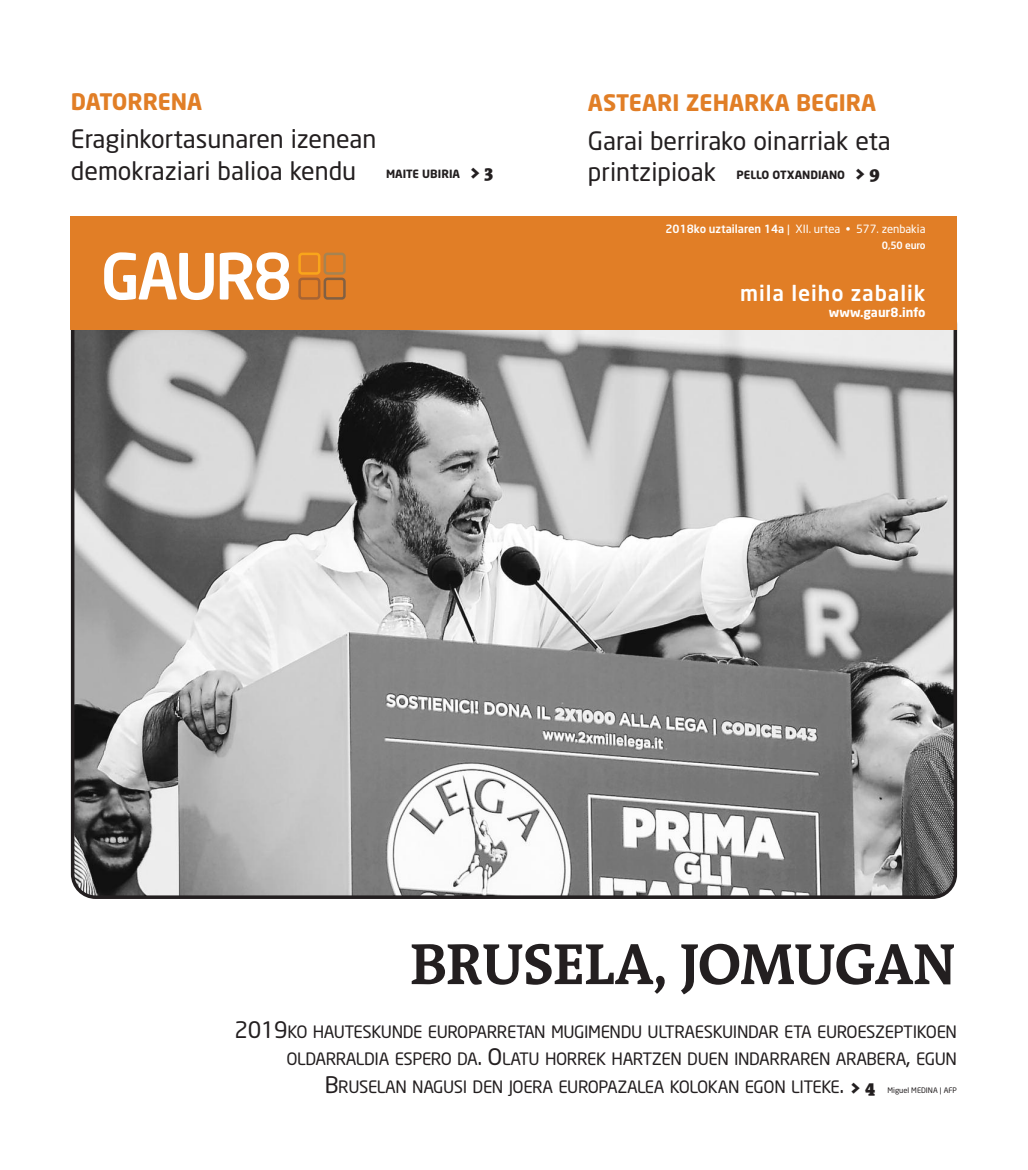
<style>
.page{position:relative;width:1028px;height:1170px;background:#fff}
.page>*{position:absolute;margin:0;border:0;box-sizing:border-box;transform-origin:0 0}
.t1{font:700 58.75px "The Antiqua B7";letter-spacing:-.015em;color:#231f20}
.t2{font:25px/31.2px "Neo Sans";color:#231f20}
.t3{font:700 22.5px "Neo Sans";color:#e17e26}
.t4{font:500 21.25px "Neo Sans";letter-spacing:.045em;color:#fff}
.t5{font:16.88px "Neo Sans";letter-spacing:-.025em;color:#231f20}
.t6{font:700 12.5px "Neo Sans";color:#fff}
.t7{font:11.25px "Neo Sans";color:#fff}
.t8{font:700 11.25px "Neo Sans";color:#231f20}
.t9{font:500 10px "Neo Sans";letter-spacing:-.02em;color:#fff}
.t10{font:7.5px "Neo Sans";color:#231f20}
.s1{font-family:"The Antiqua B9";font-weight:900;font-size:17.5px}
.s2{font-weight:500}
.s3{font-size:22.5px}
</style>
<div class="page">
<svg style="left:71px;top:330px;width:886px;height:568px;background:#a5a4a4"></svg>
<div style="left:71px;top:217px;width:886px;height:113px;background:#e17e26"></div>
<svg style="left:104px;top:252px;width:110px;height:48px"></svg>
<svg style="left:220px;top:252px;width:69px;height:48px"></svg>
<div style="left:123px;top:275px;width:13px;height:7px;background:#fff"></div>
<div style="left:298px;top:277px;width:22px;height:22px;border:3px solid #a76433;border-radius:3px"></div>
<div style="left:298px;top:252px;width:22px;height:23px;border:3px solid #f9a51b;border-radius:3px"></div>
<div style="left:323px;top:277px;width:23px;height:22px;border:3px solid #816043;border-radius:3px"></div>
<div style="left:323px;top:252px;width:23px;height:23px;border:3px solid #a68351;border-radius:3px"></div>
<h3 class="t3" style="left:71px;top:92px;width:133px">DATORRENA</h3>
<h2 class="t2" style="left:71px;top:126px;width:307px">Eraginkortasunaren izenean demokraziari balioa kendu</h2>
<p class="t8" style="left:386px;top:169px;width:109px">MAITE UBIRIA <span class="s1">&gt; 3</span></p>
<h3 class="t3" style="left:588px;top:94px;width:290px">ASTEARI ZEHARKA BEGIRA</h3>
<h2 class="t2" style="left:588px;top:127px;width:304px">Garai berrirako oinarriak eta printzipioak</h2>
<p class="t8" style="left:736px;top:170px;width:145px">PELLO OTXANDIANO <span class="s1">&gt; 9</span></p>
<p class="t7" style="left:665px;top:225px;width:261px"><span class="s2">2018ko uztailaren 14a</span> | XII. urtea • 577. zenbakia</p>
<p class="t9" style="left:882px;top:241px;width:45px">0,50 euro</p>
<p class="t4" style="left:740px;top:285px;width:187px">mila leiho zabalik</p>
<p class="t6" style="left:829px;top:307px;width:98px">www.gaur8.info</p>
<h1 class="t1" style="left:410px;top:944px;width:547px">BRUSELA, JOMUGAN</h1>
<p class="t5" style="left:234px;top:1025px;width:724px"><span class="s3">2019</span>KO HAUTESKUNDE EUROPARRETAN MUGIMENDU ULTRAESKUINDAR ETA EUROESZEPTIKOEN</p>
<p class="t5" style="left:286px;top:1052px;width:672px">OLDARRALDIA ESPERO DA<span class="s3">. O</span>LATU HORREK HARTZEN DUEN INDARRAREN ARABERA<span class="s3">,</span> EGUN</p>
<p class="t5" style="left:325px;top:1080px;width:552px"><span class="s3">B</span>RUSELAN NAGUSI DEN JOERA EUROPAZALEA KOLOKAN EGON LITEKE<span class="s3">.</span> <span class="s1">&gt; 4</span></p>
<p class="t10" style="left:887px;top:1087px;width:71px">Miguel MEDINA | AFP</p>
</div>
